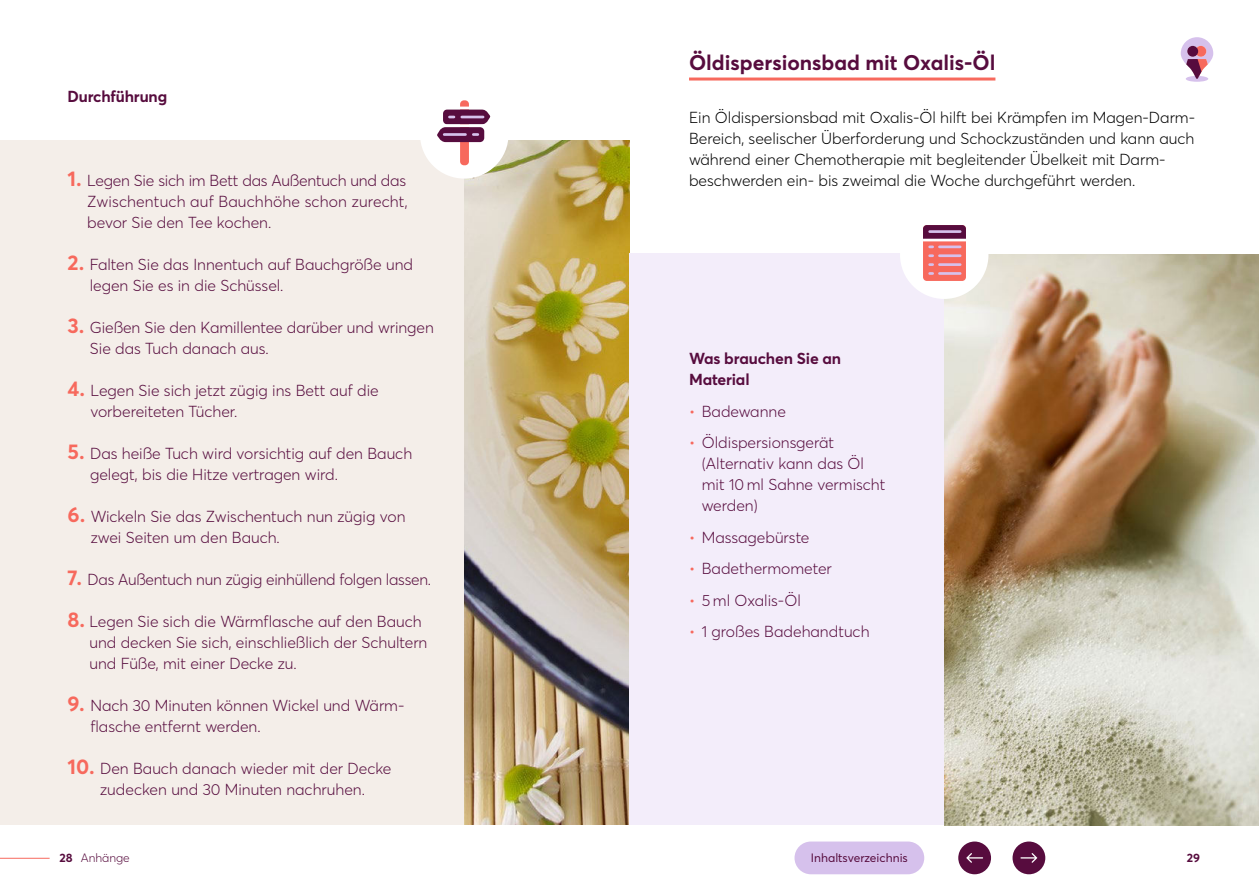
<style>
.page{position:relative;width:1259px;height:893px;background:#fff}
.page>*{position:absolute;margin:0;border:0;box-sizing:border-box;transform-origin:0 0}
.t1{font:700 21px "Averta Std PE";color:#570c3e}
.t2{font:300 15.75px/21px "Averta Std PE";color:#570c3e}
.t3{font:300 15.75px/21px "Averta Std PE";color:#000}
.t4{font:700 15.75px/21px "Averta Std PE";letter-spacing:-.01em;color:#570c3e}
.t5{font:12px "Averta Std PE";color:#570c3e}
.t6{font:300 12px "Averta Std PE";color:#570c3e}
.t7{font:700 12px "Averta Std PE";color:#570c3e}
.s1{font-weight:700;font-size:21px;color:#f7695d}
.s2{color:#f7695d}
</style>
<div class="page">
<div style="left:0;top:140px;width:464px;height:685px;background:#f4eee9"></div>
<img style="left:464px;top:140px;width:165px;height:685px">
<img style="left:944px;top:254px;width:315px;height:571px">
<div style="left:629px;top:253px;width:315px;height:572px;background:#f3edfa"></div>
<div style="left:1185px;top:76px;width:23px;height:6px;background:#d6c1ec;border-radius:50%"></div>
<svg style="left:1180px;top:37px;width:33px;height:42px"></svg>
<hr style="left:689px;top:78px;width:306px;height:3px;background:#f7695d">
<div style="left:420px;top:90px;width:88px;height:89px;background:#fff;border-radius:50%"></div>
<div style="left:460px;top:100px;width:9px;height:65px;background:#f7695d;border-radius:4px"></div>
<hr style="left:443px;top:107px;width:43px;height:2px;background:#fff">
<svg style="left:437px;top:109px;width:53px;height:33px"></svg>
<div style="left:900px;top:210px;width:88px;height:89px;background:#fff;border-radius:50%"></div>
<svg style="left:923px;top:225px;width:43px;height:56px"></svg>
<svg style="left:923px;top:225px;width:43px;height:14px"></svg>
<hr style="left:923px;top:239px;width:43px;height:2px;background:#fff">
<hr style="left:929px;top:230px;width:31px;height:3px;background:#d6c1ec">
<hr style="left:939px;top:246px;width:21px;height:2px;background:#d6c1ec">
<hr style="left:939px;top:254px;width:21px;height:3px;background:#d6c1ec">
<hr style="left:939px;top:263px;width:21px;height:3px;background:#d6c1ec">
<hr style="left:939px;top:272px;width:21px;height:3px;background:#d6c1ec">
<hr style="left:0;top:858px;width:50px;height:1px;background:#f7695d">
<div style="left:958px;top:841px;width:33px;height:33px;background:#570c3e;border-radius:50%"></div>
<svg style="left:966px;top:853px;width:17px;height:10px"></svg>
<div style="left:1012px;top:841px;width:33px;height:33px;background:#570c3e;border-radius:50%"></div>
<svg style="left:1020px;top:853px;width:17px;height:10px"></svg>
<div style="left:794px;top:841px;width:130px;height:33px;background:#d6c1ec;border-radius:16px"></div>
<p class="t4" style="left:68px;top:85px;width:101px">Durchführung</p>
<p class="t2" style="left:87px;top:170px;width:322px;text-align:justify;text-indent:-20px"><span class="s1">1.</span> Legen Sie sich im Bett das Außentuch und das Zwischentuch auf Bauchhöhe schon zurecht, bevor Sie den Tee kochen.</p>
<p class="t2" style="left:90px;top:254px;width:325px;text-indent:-22px"><span class="s1">2.</span> Falten Sie das Innentuch auf Bauchgröße und legen Sie es in die Schüssel.</p>
<p class="t2" style="left:90px;top:317px;width:345px;text-indent:-22px"><span class="s1">3.</span> Gießen Sie den Kamillentee darüber und wringen<br>Sie das Tuch danach aus.</p>
<p class="t2" style="left:90px;top:380px;width:290px;text-indent:-23px"><span class="s1">4.</span> Legen Sie sich jetzt zügig ins Bett auf die vorbereiteten Tücher.</p>
<p class="t2" style="left:90px;top:443px;width:324px;text-indent:-22px"><span class="s1">5.</span> Das heiße Tuch wird vorsichtig auf den Bauch gelegt, bis die Hitze vertragen wird.</p>
<p class="t2" style="left:91px;top:506px;width:316px;text-indent:-23px"><span class="s1">6.</span> Wickeln Sie das Zwischentuch nun zügig von zwei Seiten um den Bauch.</p>
<p class="t2" style="left:68px;top:569px;width:365px"><span class="s1">7.</span> Das Außentuch nun zügig einhüllend folgen lassen.</p>
<p class="t2" style="left:89px;top:611px;width:339px;text-indent:-22px"><span class="s1">8.</span> Legen Sie sich die Wärmflasche auf den Bauch und decken Sie sich, einschließlich der Schultern und Füße, mit einer Decke zu.</p>
<p class="t2" style="left:90px;top:695px;width:314px;text-indent:-23px"><span class="s1">9.</span> Nach 30 Minuten können Wickel und Wärm&shy;flasche entfernt werden.</p>
<p class="t2" style="left:68px;top:758px;width:325px;text-align:center"><span class="s1">10.</span> Den Bauch danach wieder mit der Decke zudecken und 30 Minuten nachruhen.</p>
<h1 class="t1" style="left:689px;top:51px;width:308px">Öldispersionsbad mit Oxalis-Öl</h1>
<p class="t3" style="left:689px;top:107px;width:507px">Ein Öldispersionsbad mit Oxalis-Öl hilft bei Krämpfen im Magen-Darm-Bereich, seelischer Überforderung und Schockzuständen und kann auch während einer Chemotherapie mit begleitender Übelkeit mit Darm&shy;beschwerden ein- bis zweimal die Woche durchgeführt werden.</p>
<p class="t4" style="left:689px;top:348px;width:154px">Was brauchen Sie an<br>Material</p>
<p class="t2" style="left:689px;top:401px;width:98px"><span class="s2">•</span> Badewanne</p>
<p class="t2" style="left:702px;top:432px;width:185px;text-indent:-13px"><span class="s2">•</span> Öldispersionsgerät (Alternativ kann das Öl mit 10 ml Sahne vermischt werden)</p>
<p class="t2" style="left:689px;top:527px;width:122px"><span class="s2">•</span> Massagebürste</p>
<p class="t2" style="left:689px;top:558px;width:144px"><span class="s2">•</span> Badethermometer</p>
<p class="t2" style="left:689px;top:590px;width:113px"><span class="s2">•</span> 5 ml Oxalis-Öl</p>
<p class="t2" style="left:689px;top:621px;width:182px"><span class="s2">•</span> 1 großes Badehandtuch</p>
<p class="t7" style="left:60px;top:851px;width:15px">28</p>
<p class="t6" style="left:81px;top:851px;width:50px">Anhänge</p>
<p class="t5" style="left:811px;top:851px;width:98px">Inhaltsverzeichnis</p>
<p class="t7" style="left:1186px;top:851px;width:15px">29</p>
</div>
